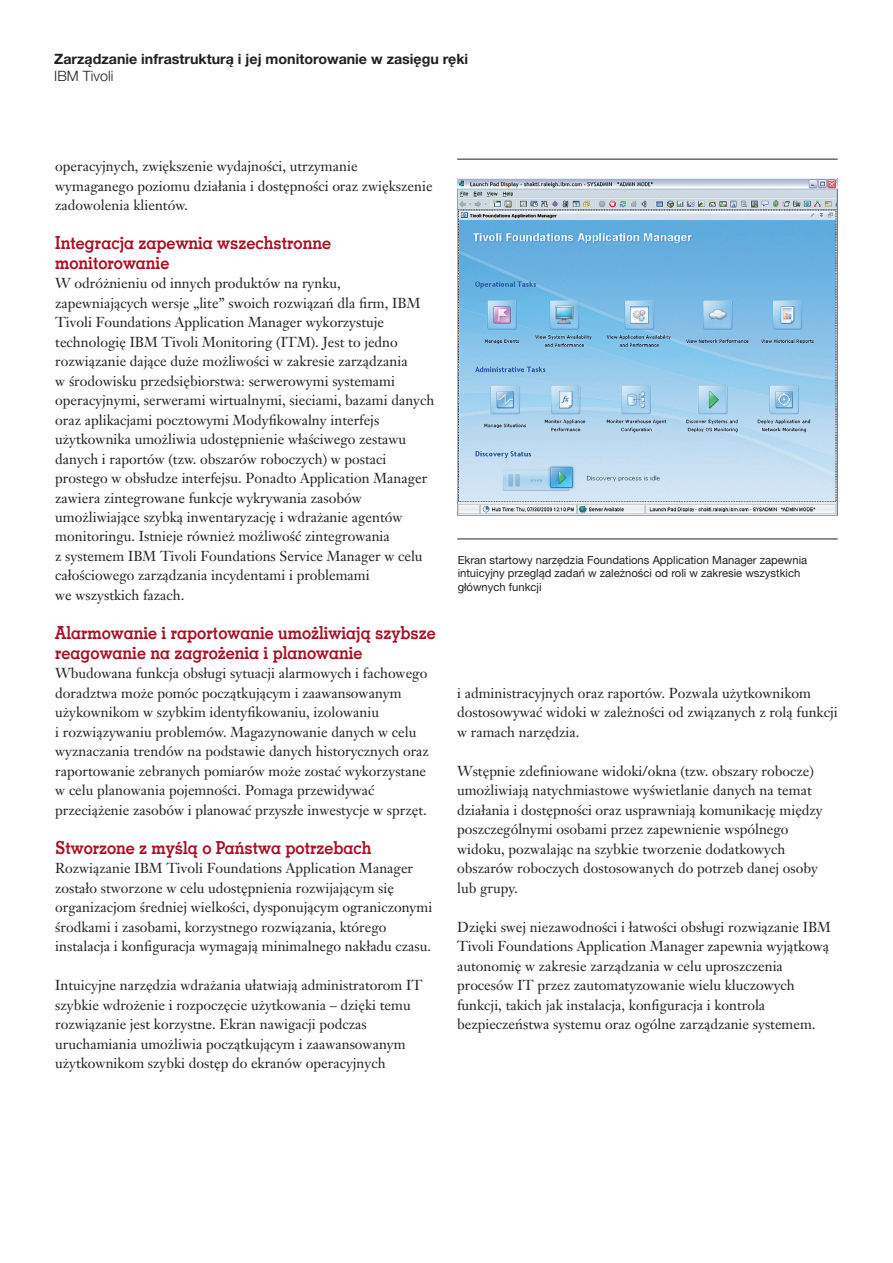
<style>
.page{position:relative;width:893px;height:1263px;background:#fff}
.page>*{position:absolute;margin:0;border:0;box-sizing:border-box;transform-origin:0 0}
.t1{font:18px/19.5px "Geo Slab 703 Bd EU";color:#a90e23;scale:.9 1}
.t2{font:14.25px/19.5px "Janson Text LT Pro";color:#231f20}
.t3{font:700 14.25px "Helvetica Neue LT Pro";color:#231f20}
.t4{font:300 14.25px "Helvetica Neue LT Pro";color:#231f20}
.t5{font:11.25px/13.5px "Helvetica Neue LT Pro";color:#231f20}
</style>
<div class="page">
<img style="left:457px;top:178px;width:381px;height:338px">
<hr style="left:457px;top:159px;width:381px;height:1px;background:#231f20">
<hr style="left:457px;top:538px;width:381px;height:1px;background:#231f20">
<p class="t3" style="left:54px;top:50px;width:415px">Zarządzanie infrastrukturą i jej monitorowanie w zasięgu ręki</p>
<p class="t4" style="left:54px;top:67px;width:61px">IBM Tivoli</p>
<p class="t2" style="left:55px;top:156px;width:379px">operacyjnych, zwiększenie wydajności, utrzymanie wymaganego poziomu działania i dostępności oraz zwiększenie zadowolenia klientów.</p>
<p class="t1" style="left:55px;top:233px;width:308px">Integracja zapewnia wszechstronne monitorowanie</p>
<p class="t2" style="left:55px;top:273px;width:381px">W odróżnieniu od innych produktów na rynku, zapewniających wersje „lite” swoich rozwiązań dla firm, IBM Tivoli Foundations Application Manager wykorzystuje technologię IBM Tivoli Monitoring (ITM). Jest to jedno rozwiązanie dające duże możliwości w zakresie zarządzania<br>w środowisku przedsiębiorstwa: serwerowymi systemami operacyjnymi, serwerami wirtualnymi, sieciami, bazami danych oraz aplikacjami pocztowymi Modyfikowalny interfejs użytkownika umożliwia udostępnienie właściwego zestawu danych i raportów (tzw. obszarów roboczych) w postaci prostego w obsłudze interfejsu. Ponadto Application Manager zawiera zintegrowane funkcje wykrywania zasobów umożliwiające szybką inwentaryzację i wdrażanie agentów monitoringu. Istnieje również możliwość zintegrowania<br>z systemem IBM Tivoli Foundations Service Manager w celu całościowego zarządzania incydentami i problemami<br>we wszystkich fazach.</p>
<p class="t1" style="left:55px;top:623px;width:424px">Alarmowanie i raportowanie umożliwiają szybsze reagowanie na zagrożenia i planowanie</p>
<p class="t2" style="left:55px;top:663px;width:375px">Wbudowana funkcja obsługi sytuacji alarmowych i fachowego doradztwa może pomóc początkującym i zaawansowanym użykownikom w szybkim identyfikowaniu, izolowaniu<br>i rozwiązywaniu problemów. Magazynowanie danych w celu wyznaczania trendów na podstawie danych historycznych oraz raportowanie zebranych pomiarów może zostać wykorzystane w celu planowania pojemności. Pomaga przewidywać przeciążenie zasobów i planować przyszłe inwestycje w sprzęt.</p>
<p class="t1" style="left:55px;top:837px;width:353px">Stworzone z myślą o Państwa potrzebach</p>
<p class="t2" style="left:55px;top:858px;width:379px">Rozwiązanie IBM Tivoli Foundations Application Manager zostało stworzone w celu udostępnienia rozwijającym się organizacjom średniej wielkości, dysponującym ograniczonymi środkami i zasobami, korzystnego rozwiązania, którego instalacja i konfiguracja wymagają minimalnego nakładu czasu.</p>
<p class="t2" style="left:55px;top:975px;width:369px">Intuicyjne narzędzia wdrażania ułatwiają administratorom IT szybkie wdrożenie i rozpoczęcie użytkowania – dzięki temu rozwiązanie jest korzystne. Ekran nawigacji podczas uruchamiania umożliwia początkującym i zaawansowanym użytkownikom szybki dostęp do ekranów operacyjnych</p>
<p class="t5" style="left:458px;top:553px;width:351px">Ekran startowy narzędzia Foundations Application Manager zapewnia intuicyjny przegląd zadań w zależności od roli w zakresie wszystkich głównych funkcji</p>
<p class="t2" style="left:457px;top:683px;width:382px">i administracyjnych oraz raportów. Pozwala użytkownikom dostosowywać widoki w zależności od związanych z rolą funkcji w ramach narzędzia.</p>
<p class="t2" style="left:457px;top:761px;width:367px">Wstępnie zdefiniowane widoki/okna (tzw. obszary robocze) umożliwiają natychmiastowe wyświetlanie danych na temat działania i dostępności oraz usprawniają komunikację między poszczególnymi osobami przez zapewnienie wspólnego widoku, pozwalając na szybkie tworzenie dodatkowych obszarów roboczych dostosowanych do potrzeb danej osoby lub grupy.</p>
<p class="t2" style="left:457px;top:917px;width:375px">Dzięki swej niezawodności i łatwości obsługi rozwiązanie IBM Tivoli Foundations Application Manager zapewnia wyjątkową autonomię w zakresie zarządzania w celu uproszczenia procesów IT przez zautomatyzowanie wielu kluczowych funkcji, takich jak instalacja, konfiguracja i kontrola bezpieczeństwa systemu oraz ogólne zarządzanie systemem.</p>
</div>
